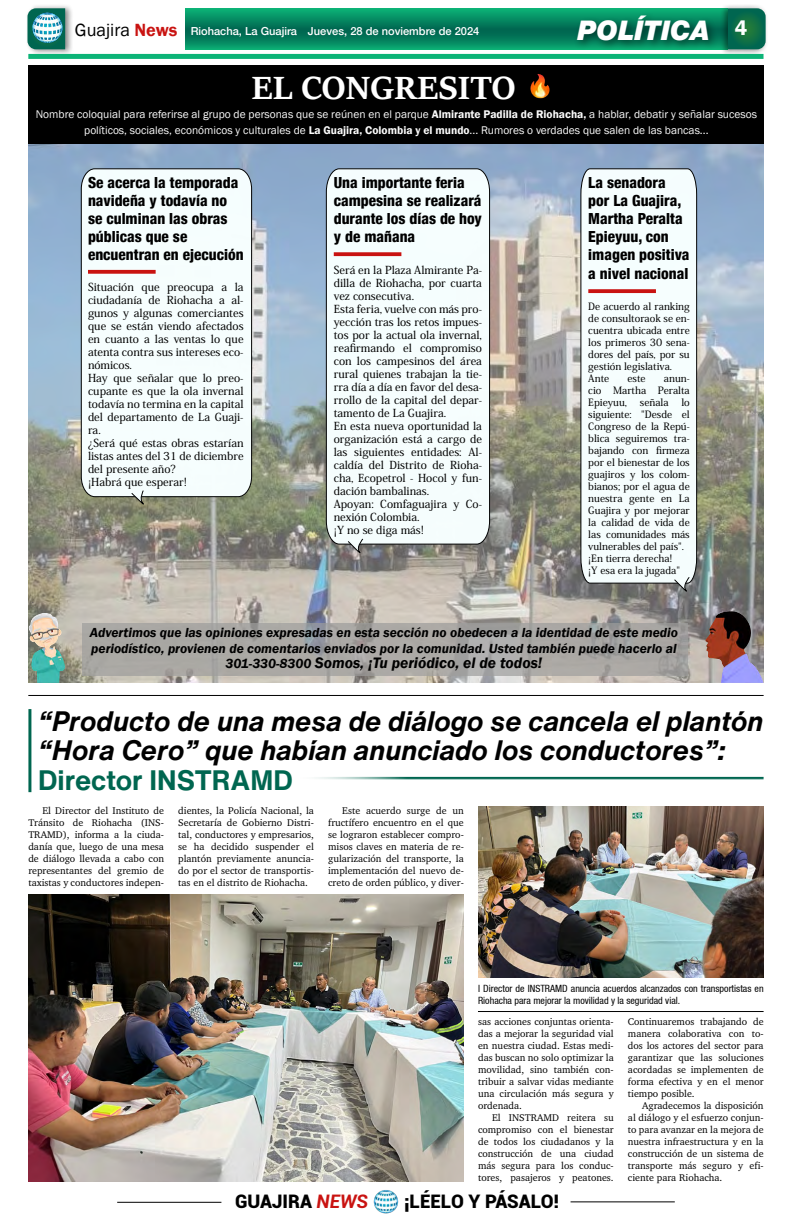
<style>
.page{position:relative;width:792px;height:1224px;background:#fff}
.page>*{position:absolute;margin:0;border:0;box-sizing:border-box;transform-origin:0 0}
.t1{font:700 35.4px "Sitka Heading";color:#fff}
.t2{font:italic 700 27.7px/29.3px "Helvetica Now Text";color:#000}
.t3{font:700 27.7px "Helvetica Now Text";color:#006650}
.t4{font:italic 900 27px "Helvetica Neue";color:#fff}
.t5{font:900 18.7px "Roboto";color:#000}
.t6{font:18.2px "Franklin Gothic";color:#000}
.t7{font:italic 600 15.6px "Franklin Gothic";color:#000}
.t8{font:800 condensed 15.3px/18.1px "Helvetica 87";color:#000}
.t9{font:italic 600 13.5px/15.6px "Franklin Gothic";color:#000}
.t10{font:11.4px/15.6px "Franklin Gothic";color:#fcfcfc;text-align:center}
.t11{font:500 11.1px "Helvetica 65";color:#fff}
.t12{font:500 11px/13px "Koz Min Pr 6 N";color:#000}
.t13{font:10px/12px "Charter";color:#000;text-align:justify}
.t14{font:500 10px/12px "Koz Min Pr 6 N";color:#000}
.t15{font:condensed 10px/12px "Helvetica 57";color:#000}
.s1{font-weight:600;color:#c91311}
.s2{font-weight:600}
.s3{font-size:13.5px}
.s4{font-weight:700;font-style:italic;color:#c91311}
</style>
<div class="page">
<hr style="left:117px;top:1202px;width:104px;height:1px;background:#000">
<hr style="left:571px;top:1201px;width:104px;height:1px;background:#000">
<img style="left:374px;top:1190px;width:24px;height:24px">
<img style="left:28px;top:143px;width:736px;height:540px">
<div style="left:28px;top:65px;width:736px;height:78px;background:#000"></div>
<svg style="left:82px;top:623px;width:606px;height:53px;background:#a8a6a3"></svg>
<img style="left:530px;top:74px;width:20px;height:25px">
<hr style="left:28px;top:695px;width:736px;height:1px;background:#000">
<img style="left:28px;top:613px;width:37px;height:70px">
<div style="left:81px;top:168px;width:171px;height:329px;background:#f6fefe"></div>
<svg style="left:131px;top:490px;width:17px;height:19px"></svg>
<svg style="left:88px;top:270px;width:68px;height:4px"></svg>
<img style="left:705px;top:611px;width:59px;height:72px">
<div style="left:326px;top:168px;width:164px;height:377px;background:#f5fefe"></div>
<svg style="left:347px;top:538px;width:18px;height:20px"></svg>
<div style="left:580px;top:168px;width:117px;height:416px;background:#f5fdfe"></div>
<svg style="left:674px;top:576px;width:17px;height:21px"></svg>
<svg style="left:334px;top:252px;width:67px;height:4px"></svg>
<svg style="left:588px;top:289px;width:68px;height:4px"></svg>
<svg style="left:185px;top:8px;width:535px;height:41px;background:#058861"></svg>
<div style="left:25px;top:3px;width:49px;height:52px;background:#000;opacity:.45"></div>
<svg style="left:27px;top:8px;width:38px;height:41px"></svg>
<div style="left:720px;top:3px;width:48px;height:52px;background:#000;opacity:.45"></div>
<svg style="left:728px;top:8px;width:38px;height:41px;background:#12704f"></svg>
<img style="left:31px;top:11px;width:32px;height:32px">
<div style="left:28px;top:54px;width:736px;height:5px;background:#0cb477"></div>
<div style="left:573px;top:11px;width:145px;height:40px;background:#000;opacity:.45"></div>
<hr style="left:294px;top:777px;width:470px;height:3px;background:#006650">
<hr style="left:28px;top:709px;width:3px;height:83px;background:#006650">
<img style="left:28px;top:894px;width:436px;height:287px">
<img style="left:478px;top:806px;width:286px;height:172px">
<hr style="left:478px;top:1011px;width:286px;height:1px;background:#000">
<h3 class="t6" style="left:75px;top:19px;width:104px">Guajira <span class="s1">News</span></h3>
<p class="t11" style="left:191px;top:25px;width:108px">Riohacha, La Guajira</p>
<h3 class="t4" style="left:578px;top:14px;width:171px">POLÍTICA <sup>4</sup></h3>
<p class="t11" style="left:308px;top:25px;width:173px">Jueves, 28 de noviembre de 2024</p>
<h1 class="t1" style="left:251px;top:61px;width:266px">EL CONGRESITO</h1>
<p class="t10" style="left:36px;top:107px;width:723px">Nombre coloquial para referirse al grupo de personas que se reúnen en el parque <span class="s2">Almirante Padilla de Riohacha,</span> a hablar, debatir y señalar sucesos políticos, sociales, económicos y culturales de <span class="s2">La Guajira, Colombia y el mundo</span>... Rumores o verdades que salen de las bancas...</p>
<h3 class="t8" style="left:88px;top:173px;width:157px">Se acerca la temporada navideña y todavía no se culminan las obras públicas que se encuentran en ejecución</h3>
<h3 class="t8" style="left:334px;top:173px;width:150px">Una importante feria campesina se realizará durante los días de hoy y de mañana</h3>
<h3 class="t8" style="left:588px;top:173px;width:103px">La senadora por La Guajira,<br>Martha Peralta<br>Epieyuu, con imagen positiva a nivel nacional</h3>
<p class="t12" style="left:334px;top:263px;width:150px">Será en la Plaza Almirante Pa&shy;dilla de Riohacha, por cuarta vez consecutiva.<br>Esta feria, vuelve con más pro&shy;yección tras los retos impues&shy;tos por la actual ola invernal, reafirmando el compromiso con los campesinos del área rural quienes trabajan la tie&shy;rra día a día en favor del desa&shy;rrollo de la capital del depar&shy;tamento de La Guajira.<br>En esta nueva oportunidad la organización está a cargo de las siguientes entidades: Al&shy;caldía del Distrito de Rioha&shy;cha, Ecopetrol - Hocol y fun&shy;dación bambalinas.<br>Apoyan: Comfaguajira y Co&shy;nexión Colombia.<br>¡Y no se diga más!</p>
<p class="t12" style="left:88px;top:281px;width:157px">Situación que preocupa a la ciudadanía de Riohacha a al&shy;gunos y algunas comerciantes que se están viendo afectados en cuanto a las ventas lo que atenta contra sus intereses eco&shy;nómicos.<br>Hay que señalar que lo preo&shy;cupante es que la ola invernal todavía no termina en la capital del departamento de La Guaji&shy;ra.<br>¿Será qué estas obras estarían listas antes del 31 de diciembre del presente año?<br>¡Habrá que esperar!</p>
<p class="t14" style="left:588px;top:300px;width:103px">De acuerdo al ranking de consultoraok se en&shy;cuentra ubicada entre los primeros 30 sena&shy;dores del país, por su gestión legislativa.<br>Ante</p>
<p class="t14" style="left:628px;top:372px;width:20px">este</p>
<p class="t14" style="left:588px;top:372px;width:103px;text-align:justify;text-indent:76px">anun&shy;cio Martha Peralta Epieyuu,</p>
<p class="t14" style="left:588px;top:396px;width:103px;text-indent:93px">lo siguiente: "Desde el<br>Congreso de la Repú&shy;blica seguiremos tra&shy;bajando con firmeza por el bienestar de los guajiros y los colom&shy;bianos; por el agua de nuestra gente en La<br>Guajira y por mejorar la calidad de vida de las comunidades más vulnerables del país". ¡En tierra derecha!<br>¡Y esa era la jugada"</p>
<p class="t14" style="left:640px;top:396px;width:30px">señala</p>
<h3 class="t9" style="left:90px;top:625px;width:590px">Advertimos que las opiniones expresadas en esta sección no obedecen a la identidad de este medio periodístico, provienen de comentarios enviados por la comunidad. Usted también puede hacerlo al</h3>
<h3 class="t7" style="left:225px;top:653px;width:318px"><span class="s3">301-330-8300</span> Somos, ¡Tu periódico, el de todos!</h3>
<h2 class="t2" style="left:38px;top:706px;width:727px">“Producto de una mesa de diálogo se cancela el plantón “Hora Cero” que habían anunciado los conductores”:</h2>
<h2 class="t3" style="left:38px;top:759px;width:256px">Director INSTRAMD</h2>
<p class="t13" style="left:28px;top:804px;width:137px;text-indent:14px">El Director del Instituto de Tránsito de Riohacha (INS-TRAMD), informa a la ciuda&shy;danía que, luego de una mesa de diálogo llevada a cabo con representantes del gremio de taxistas y conductores indepen-</p>
<p class="t13" style="left:178px;top:804px;width:137px">dientes, la Policía Nacional, la Secretaría de Gobierno Distri&shy;tal, conductores y empresarios, se ha decidido suspender el plantón previamente anuncia&shy;do por el sector de transportis&shy;tas en el distrito de Riohacha.</p>
<p class="t13" style="left:328px;top:804px;width:137px;text-indent:14px">Este acuerdo surge de un fructífero encuentro en el que se lograron establecer compro&shy;misos claves en materia de re&shy;gularización del transporte, la implementación del nuevo de&shy;creto de orden público, y diver-</p>
<p class="t15" style="left:478px;top:983px;width:287px">l Director de INSTRAMD anuncia acuerdos alcanzados con transportistas en<br>Riohacha para mejorar la movilidad y la seguridad vial.</p>
<p class="t13" style="left:478px;top:1015px;width:137px">sas acciones conjuntas orienta&shy;das a mejorar la seguridad vial en nuestra ciudad. Estas medi&shy;das buscan no solo optimizar la movilidad, sino también con&shy;tribuir a salvar vidas mediante una circulación más segura y ordenada.</p>
<p class="t13" style="left:478px;top:1111px;width:137px;text-indent:14px">El INSTRAMD reitera su compromiso con el bienestar de todos los ciudadanos y la construcción de una ciudad más segura para los conduc&shy;tores, pasajeros y peatones.</p>
<p class="t13" style="left:628px;top:1015px;width:137px">Continuaremos trabajando de manera colaborativa con to&shy;dos los actores del sector para garantizar que las soluciones acordadas se implementen de forma efectiva y en el menor tiempo posible.</p>
<p class="t13" style="left:628px;top:1099px;width:137px;text-indent:14px">Agradecemos la disposición al diálogo y el esfuerzo conjun&shy;to para avanzar en la mejora de nuestra infraestructura y en la construcción de un sistema de transporte más seguro y efi&shy;ciente para Riohacha.</p>
<h3 class="t5" style="left:235px;top:1189px;width:134px">GUAJIRA <span class="s4">NEWS</span></h3>
<h3 class="t5" style="left:404px;top:1189px;width:157px">¡LÉELO Y PÁSALO!</h3>
</div>
